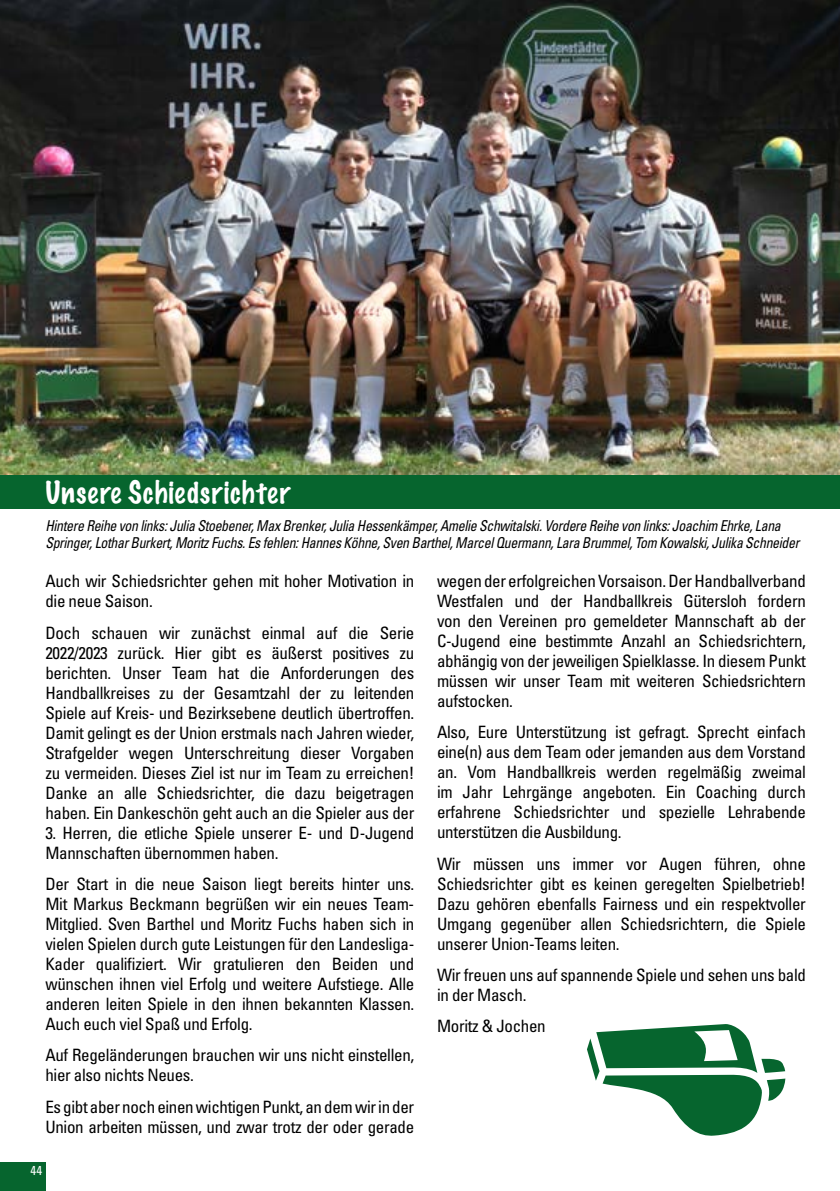
<style>
.page{position:relative;width:840px;height:1191px;background:#fff}
.page>*{position:absolute;margin:0;border:0;box-sizing:border-box;transform-origin:0 0}
.t1{font:100 28px "Marker Felt";letter-spacing:.035em;color:#fff}
.t2{font:condensed 17px/20px "Univers LT Std";letter-spacing:-.02em;color:#000}
.t3{font:italic condensed 15px/17px "Univers LT Std";letter-spacing:-.025em;color:#000;scale:.92 1}
.t4{font:condensed 13px "Univers LT Std";color:#fff}
</style>
<div class="page">
<svg style="left:587px;top:1024px;width:198px;height:112px"></svg>
<div style="left:0;top:475px;width:839px;height:34px;background:#06652e"></div>
<img style="left:0;top:0;width:839px;height:475px">
<div style="left:0;top:1162px;width:45px;height:29px;background:#06652e"></div>
<h1 class="t1" style="left:45px;top:470px;width:246px">Unsere Schiedsrichter</h1>
<p class="t3" style="left:45px;top:517px;width:820px">Hintere Reihe von links: Julia Stoebener, Max Brenker, Julia Hessenkämper, Amelie Schwitalski. Vordere Reihe von links: Joachim Ehrke, Lana<br>Springer, Lothar Burkert, Moritz Fuchs. Es fehlen: Hannes Köhne, Sven Barthel, Marcel Quermann, Lara Brummel, Tom Kowalski, Julika Schneider</p>
<p class="t2" style="left:45px;top:571px;width:370px">Auch wir Schiedsrichter gehen mit hoher Motivation in die neue Saison.</p>
<p class="t2" style="left:45px;top:622px;width:370px;text-align:justify">Doch schauen wir zunächst einmal auf die Serie 2022/2023 zurück. Hier gibt es äußerst positives zu berichten. Unser Team hat die Anforderungen des Handballkreises zu der Gesamtzahl der zu leitenden Spiele auf Kreis- und Bezirksebene deutlich übertroffen.<br>Damit gelingt es der Union erstmals nach Jahren wieder, Strafgelder wegen Unterschreitung dieser Vorgaben zu vermeiden. Dieses Ziel ist nur im Team zu erreichen!<br>Danke an alle Schiedsrichter, die dazu beigetragen haben. Ein Dankeschön geht auch an die Spieler aus der</p>
<p class="t2" style="left:45px;top:822px;width:370px">3. Herren, die etliche Spiele unserer E- und D-Jugend<br>Mannschaften übernommen haben.</p>
<p class="t2" style="left:45px;top:873px;width:370px;text-align:justify">Der Start in die neue Saison liegt bereits hinter uns.<br>Mit Markus Beckmann begrüßen wir ein neues Team-Mitglied. Sven Barthel und Moritz Fuchs haben sich in vielen Spielen durch gute Leistungen für den Landesliga-Kader qualifiziert. Wir gratulieren den Beiden und wünschen ihnen viel Erfolg und weitere Aufstiege. Alle anderen leiten Spiele in den ihnen bekannten Klassen.<br>Auch euch viel Spaß und Erfolg.</p>
<p class="t2" style="left:45px;top:1045px;width:370px">Auf Regeländerungen brauchen wir uns nicht einstellen, hier also nichts Neues.</p>
<p class="t2" style="left:45px;top:1096px;width:370px">Es gibt aber noch einen wichtigen Punkt, an dem wir in der<br>Union arbeiten müssen, und zwar trotz der oder gerade</p>
<p class="t4" style="left:31px;top:1162px;width:13px">44</p>
<p class="t2" style="left:437px;top:571px;width:370px;text-align:justify">wegen der erfolgreichen Vorsaison. Der Handballverband Westfalen und der Handballkreis Gütersloh fordern von den Vereinen pro gemeldeter Mannschaft ab der C-Jugend eine bestimmte Anzahl an Schiedsrichtern, abhängig von der jeweiligen Spielklasse. In diesem Punkt müssen wir unser Team mit weiteren Schiedsrichtern aufstocken.</p>
<p class="t2" style="left:437px;top:722px;width:370px;text-align:justify">Also, Eure Unterstützung ist gefragt. Sprecht einfach eine(n) aus dem Team oder jemanden aus dem Vorstand an. Vom Handballkreis werden regelmäßig zweimal im Jahr Lehrgänge angeboten. Ein Coaching durch erfahrene Schiedsrichter und spezielle Lehrabende unterstützen die Ausbildung.</p>
<p class="t2" style="left:437px;top:853px;width:370px;text-align:justify">Wir müssen uns immer vor Augen führen, ohne Schiedsrichter gibt es keinen geregelten Spielbetrieb!<br>Dazu gehören ebenfalls Fairness und ein respektvoller Umgang gegenüber allen Schiedsrichtern, die Spiele unserer Union-Teams leiten.</p>
<p class="t2" style="left:437px;top:964px;width:370px">Wir freuen uns auf spannende Spiele und sehen uns bald in der Masch.</p>
<p class="t2" style="left:437px;top:1016px;width:110px">Moritz &amp; Jochen</p>
</div>
